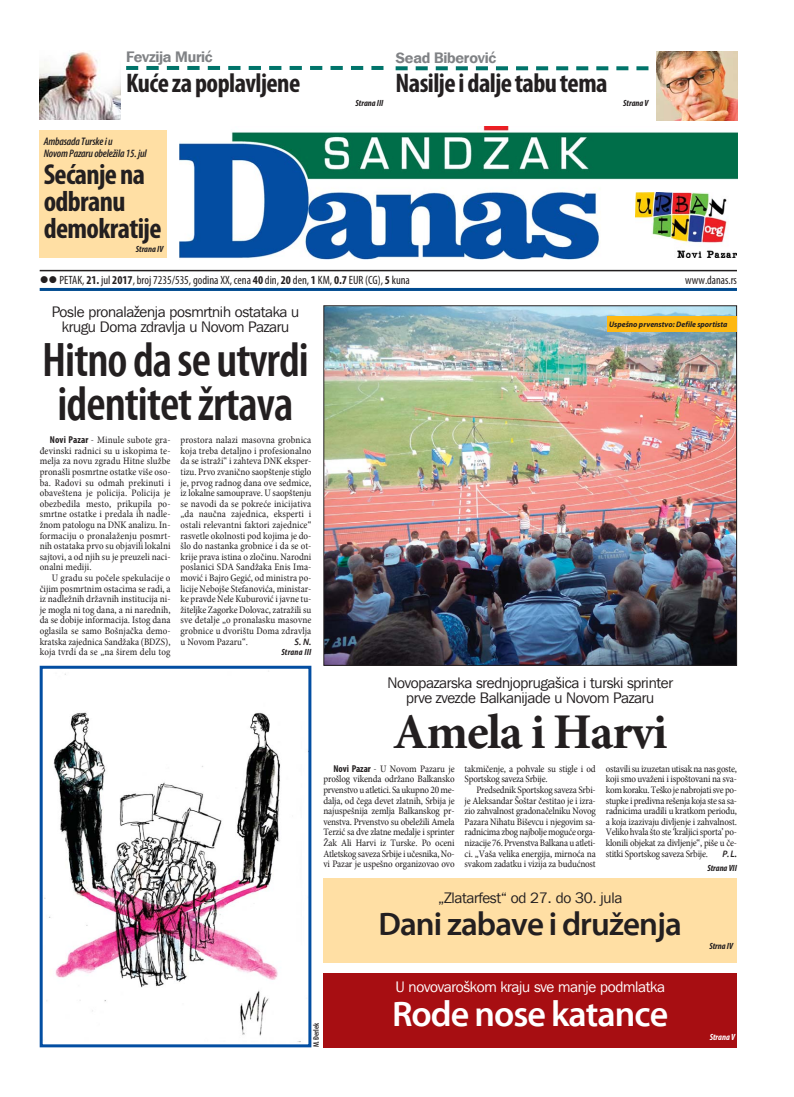
<style>
.page{position:relative;width:794px;height:1097px;background:#fff}
.page>*{position:absolute;margin:0;border:0;box-sizing:border-box;transform-origin:0 0}
.t1{font:700 49.5px "Minion YU Pro";letter-spacing:-.025em;color:#231f20}
.t2{font:700 49px/44px "Myriad YU Pro Semibold Cond";letter-spacing:-.02em;color:#231f20;text-align:center}
.t3{font:600 36px "Myriad YU Pro";letter-spacing:-.025em;color:#fff}
.t4{font:600 33px "Myriad YU Pro";letter-spacing:-.025em;color:#231f20}
.t5{font:700 29px/27px "Myriad YU Pro Cond";letter-spacing:-.02em;color:#231f20}
.t6{font:700 27px "Myriad YU Pro Cond";letter-spacing:-.02em;color:#231f20}
.t7{font:15px/15.5px "Frankfurt Gothic";letter-spacing:-.02em;color:#231f20;text-align:center}
.t8{font:15px "Frankfurt Gothic";letter-spacing:-.02em;color:#fff}
.t9{font:700 15px "Frankfurt Gothic";letter-spacing:-.02em;color:#808285}
.t10{font:12px "Myriad YU Pro Cond";color:#231f20}
.t11{font:italic 700 11px/12px "Myriad YU Pro Semibold Cond";letter-spacing:-.01em;color:#231f20}
.t12{font:10px/10.6px "Minion YU Pro Cond";letter-spacing:-.015em;color:#231f20;text-align:justify}
.t13{font:italic 600 9.5px "Myriad YU Pro";color:#231f20}
.t14{font:italic 700 9px "Myriad YU Pro Cond";color:#231f20}
.t15{font:italic 700 9px "Myriad YU Pro Cond";letter-spacing:.025em;color:#231f20}
.t16{font:italic 700 9px "Myriad YU Pro Cond";color:#fff}
.t17{font:italic 700 8px "Myriad YU Pro";color:#231f20}
.t18{font:700 8px "Myriad YU Pro Light Cond";letter-spacing:-.01em;color:#231f20}
.s1{font-weight:700}
.s2{font-family:"Myriad YU Pro Cond";font-weight:700}
</style>
<div class="page">
<div style="left:323px;top:878px;width:414px;height:85px;background:#ffdfa4"></div>
<div style="left:323px;top:973px;width:414px;height:74px;background:#a70e12"></div>
<img style="left:44px;top:671px;width:257px;height:371px">
<div style="left:40px;top:666px;width:271px;height:381px;border:3px solid #034ea2"></div>
<img style="left:179px;top:126px;width:558px;height:134px">
<hr style="left:40px;top:288px;width:697px;height:3px;background:#004a8f">
<hr style="left:40px;top:270px;width:697px;height:1px;background:#231f20">
<div style="left:635px;top:187px;width:102px;height:72px;background:#fff"></div>
<img style="left:636px;top:193px;width:100px;height:65px">
<svg style="left:415px;top:66px;width:214px;height:4px"></svg>
<svg style="left:396px;top:66px;width:12px;height:4px"></svg>
<svg style="left:636px;top:66px;width:12px;height:4px"></svg>
<img style="left:656px;top:51px;width:81px;height:69px">
<img style="left:40px;top:52px;width:80px;height:67px">
<svg style="left:138px;top:66px;width:226px;height:4px"></svg>
<hr style="left:126px;top:66px;width:12px;height:4px;background:#00746a">
<hr style="left:371px;top:66px;width:12px;height:4px;background:#00746a">
<div style="left:40px;top:131px;width:127px;height:127px;background:#ffdfa4"></div>
<img style="left:325px;top:307px;width:410px;height:357px">
<div style="left:323px;top:305px;width:414px;height:361px;border:1px solid #231f20"></div>
<div style="left:607px;top:316px;width:130px;height:16px;background:#fdb813"></div>
<h3 class="t9" style="left:126px;top:48px;width:88px">Fevzija Muri}</h3>
<h3 class="t6" style="left:126px;top:74px;width:176px">Ku}e za poplavljene</h3>
<p class="t11" style="left:44px;top:136px;width:105px">Ambasada Turske i u<br>Novom Pazaru obele`ila 15. jul</p>
<h3 class="t5" style="left:44px;top:164px;width:120px">Se}anje na odbranu demokratije</h3>
<p class="t14" style="left:136px;top:246px;width:29px">Strana IV</p>
<p class="t14" style="left:356px;top:100px;width:29px">Strana III</p>
<h3 class="t9" style="left:396px;top:48px;width:102px">Sead Biberovi}</h3>
<h3 class="t6" style="left:396px;top:74px;width:213px">Nasilje i dalje tabu tema</h3>
<p class="t14" style="left:623px;top:100px;width:27px">Strana V</p>
<p class="t10" style="left:59px;top:276px;width:352px">PETAK, <span class="s1">21.</span> jul <span class="s1">2017</span>, broj 7235/535, godina XX, cena <span class="s1">40</span> din, <span class="s1">20</span> den, <span class="s1">1</span> KM, <span class="s1">0.7</span> EUR (CG), <span class="s1">5</span> kuna</p>
<p class="t10" style="left:685px;top:276px;width:53px">www.danas.rs</p>
<h3 class="t7" style="left:52px;top:304px;width:249px">Posle pronala`enja posmrtnih ostataka u krugu Doma zdravlja u Novom Pazaru</h3>
<h2 class="t2" style="left:42px;top:342px;width:268px">Hitno da se utvrdi identitet `rtava</h2>
<p class="t12" style="left:40px;top:436px;width:132px;text-indent:10px"><span class="s2">Novi Pazar</span> - Minule subote gra-|evinski radnici su u iskopima te&shy;melja za novu zgradu Hitne slu`be prona{li posmrtne ostatke vi{e oso&shy;ba. Radovi su odmah prekinuti i obave{tena je policija. Policija je obezbedila mesto, prikupila po&shy;smrtne ostatke i predala ih nadle-`nom patologu na DNK analizu. In&shy;formaciju o pronala`enju posmrt&shy;nih ostataka prvo su objavili lokalni sajtovi, a od njih su je preuzeli naci&shy;onalni mediji.</p>
<p class="t12" style="left:40px;top:573px;width:132px;text-indent:12px">U gradu su po~ele spekulacije o ~ijim posmrtnim ostacima se radi, a iz nadle`nih dr`avnih institucija ni&shy;je mogla ni tog dana, a ni narednih, da se dobije informacija. Istog dana oglasila se samo Bo{nja~ka demo&shy;kratska zajednica Sand`aka (BDZS), koja tvrdi da se „na {irem delu tog</p>
<p class="t12" style="left:181px;top:436px;width:132px">prostora nalazi masovna grobnica koja treba detaljno i profesionalno da se istra`i“ i zahteva DNK eksper&shy;tizu. Prvo zvani~no saop{tenje stiglo je, prvog radnog dana ove sedmice, iz lokalne samouprave. U saop{tenju se navodi da se pokre}e inicijativa „da nau~na zajednica, eksperti i ostali relevantni faktori zajednice“ rasvetle okolnosti pod kojima je do-{lo do nastanka grobnice i da se ot&shy;krije prava istina o zlo~inu. Narodni poslanici SDA Sand`aka Enis Ima&shy;movi} i Bajro Gegi}, od ministra po&shy;licije Neboj{e Stefanovi}a, ministar&shy;ke pravde Nele Kuburovi} i javne tu-`iteljke Zagorke Dolovac, zatra`ili su sve detalje „o pronalasku masovne grobnice u dvori{tu Doma zdravlja u Novom Pazaru“.</p>
<p class="t13" style="left:295px;top:637px;width:18px">S. N.</p>
<p class="t15" style="left:281px;top:649px;width:32px">Strana III</p>
<p class="t17" style="left:609px;top:321px;width:120px">Uspe{no prvenstvo: Defile sportista</p>
<h3 class="t7" style="left:387px;top:675px;width:287px">Novopazarska srednjopruga{ica i turski sprinter prve zvezde Balkanijade u Novom Pazaru</h3>
<h1 class="t1" style="left:393px;top:712px;width:276px">Amela i Harvi</h1>
<p class="t12" style="left:323px;top:764px;width:133px;text-indent:10px"><span class="s2">Novi Pazar</span> - U Novom Pazaru je pro{log vikenda odr`ano Balkansko prvenstvo u atletici. Sa ukupno 20 me&shy;dalja, od ~ega devet zlatnih, Srbija je najuspe{nija zemlja Balkanskog pr&shy;venstva. Prvenstvo su obele`ili Amela Terzi} sa dve zlatne medalje i sprinter @ak Ali Harvi iz Turske. Po oceni Atletskog saveza Srbije i u~esnika, No&shy;vi Pazar je uspe{no organizovao ovo</p>
<p class="t12" style="left:465px;top:764px;width:133px">takmi~enje, a pohvale su stigle i od<br>Sportskog saveza Srbije.</p>
<p class="t12" style="left:465px;top:785px;width:133px;text-indent:12px">Predsednik Sportskog saveza Srbi&shy;je Aleksandar [o{tar ~estitao je i izra&shy;zio zahvalnost gradona~elniku Novog Pazara Nihatu Bi{evcu i njegovim sa&shy;radnicima zbog najbolje mogu}e orga&shy;nizacije 76. Prvenstva Balkana u atleti&shy;ci. „Va{a velika energija, mirno}a na svakom zadatku i vizija za budu}nost</p>
<p class="t12" style="left:606px;top:764px;width:133px">ostavili su izuzetan utisak na nas goste, koji smo uva`eni i ispo{tovani na sva&shy;kom koraku. Te{ko je nabrojati sve po&shy;stupke i predivna re{enja koja ste sa sa&shy;radnicima uradili u kratkom periodu, a koja izazivaju divljenje i zahvalnost.<br>Veliko hvala {to ste ‘kraljici sporta’ po&shy;klonili objekat za divljenje“, pi{e u ~e&shy;stitki Sportskog saveza Srbije.</p>
<p class="t13" style="left:722px;top:849px;width:16px">P. L.</p>
<p class="t14" style="left:707px;top:865px;width:31px">Strana VII</p>
<h3 class="t7" style="left:438px;top:890px;width:186px">„Zlatarfest“ od 27. do 30. jula</h3>
<h3 class="t4" style="left:378px;top:910px;width:305px">Dani zabave i dru`enja</h3>
<p class="t14" style="left:709px;top:943px;width:25px">Strna IV</p>
<p class="t18" style="left:313px;top:1047px;width:26px;rotate:-90deg">M. \erlek</p>
<h3 class="t8" style="left:396px;top:978px;width:271px">U novovaro{kom kraju sve manje podmlatka</h3>
<h3 class="t3" style="left:392px;top:999px;width:278px">Rode nose katance</h3>
<p class="t16" style="left:710px;top:1034px;width:27px">Strana V</p>
</div>
